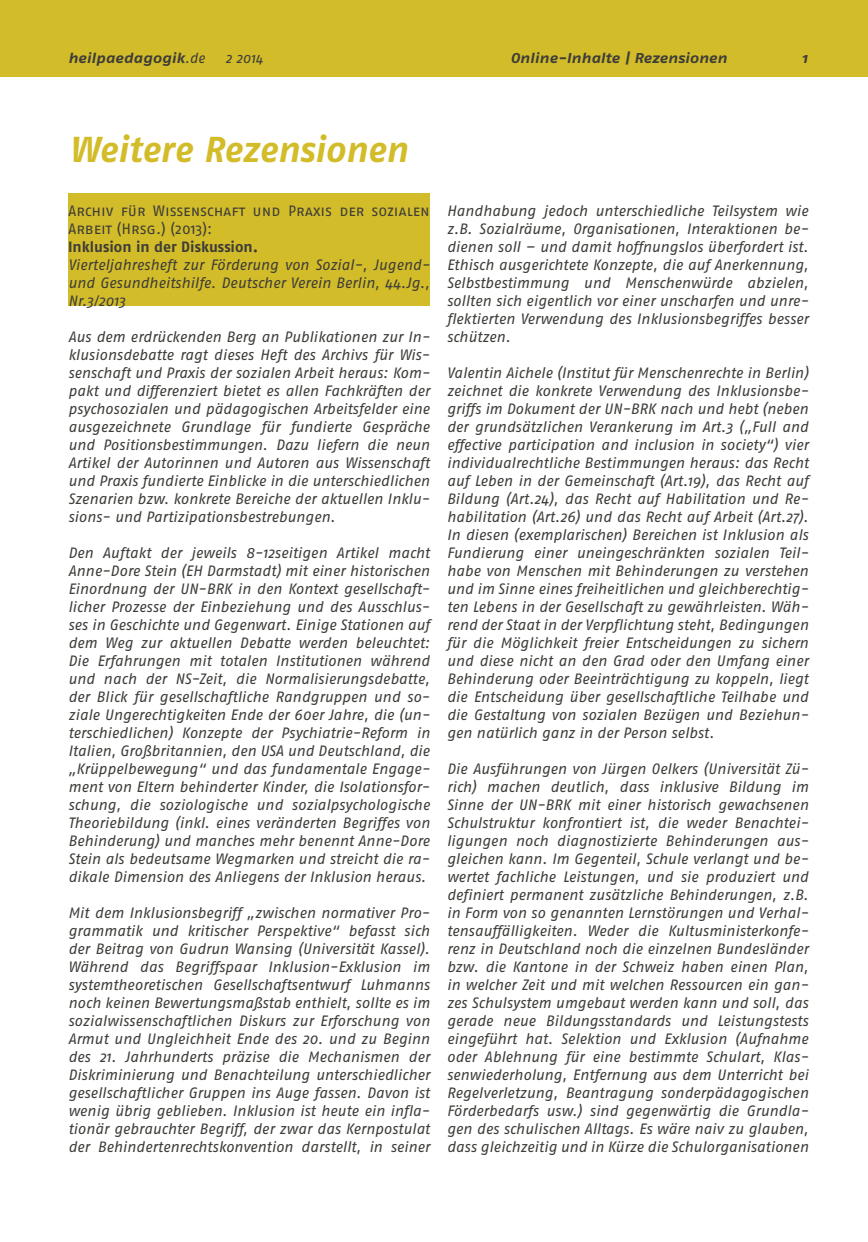
<style>
.page{position:relative;width:868px;height:1242px;background:#fff}
.page>*{position:absolute;margin:0;border:0;box-sizing:border-box;transform-origin:0 0}
.t1{font:italic 700 36px "Fago No";letter-spacing:-.005em;color:#d3bc29}
.t2{font:italic 15px/18px "Fago No";letter-spacing:-.005em;color:#3e3d39;text-align:justify}
.t3{font:15px/18px "Fago No Regular Caps";letter-spacing:-.01em;color:#3e3d39}
.t4{font:700 15px "Fago No";color:#3e3d39}
.t5{font:italic 700 14.25px "Fago Ex";color:#3e3d39}
.t6{font:italic 14.25px "Fago No";color:#3e3d39}
.s1{font-family:"Fago No";font-weight:400}
</style>
<div class="page">
<div style="left:0;top:0;width:867px;height:77px;background:#d3bc29"></div>
<div style="left:68px;top:194px;width:361px;height:112px;background:#d3bc29"></div>
<p class="t5" style="left:68px;top:49px;width:138px">heilpaedagogik<span class="s1">.de</span></p>
<p class="t6" style="left:225px;top:50px;width:39px">2 2014</p>
<p class="t5" style="left:510px;top:49px;width:218px">Online-Inhalte | Rezensionen</p>
<p class="t5" style="left:801px;top:49px;width:7px">1</p>
<h1 class="t1" style="left:69px;top:128px;width:339px">Weitere Rezensionen</h1>
<p class="t3" style="left:68px;top:202px;width:363px">Archiv für Wissenschaft und Praxis der sozialen<br>Arbeit (Hrsg.) (2013):</p>
<p class="t4" style="left:68px;top:238px;width:192px">Inklusion in der Diskussion.</p>
<p class="t2" style="left:68px;top:256px;width:363px">Vierteljahresheft zur Förderung von Sozial-, Jugend&shy;und Gesundheitshilfe. Deutscher Verein Berlin, 44.Jg., Nr.3/2013</p>
<p class="t2" style="left:68px;top:328px;width:363px">Aus dem erdrückenden Berg an Publikationen zur In&shy;klusionsdebatte ragt dieses Heft des Archivs für Wis&shy;senschaft und Praxis der sozialen Arbeit heraus: Kom&shy;pakt und differenziert bietet es allen Fachkräften der psychosozialen und pädagogischen Arbeitsfelder eine ausgezeichnete Grundlage für fundierte Gespräche und Positionsbestimmungen. Dazu liefern die neun Artikel der Autorinnen und Autoren aus Wissenschaft und Praxis fundierte Einblicke in die unterschiedlichen Szenarien bzw. konkrete Bereiche der aktuellen Inklu&shy;sions- und Partizipationsbestrebungen.</p>
<p class="t2" style="left:68px;top:544px;width:363px">Den Auftakt der jeweils 8-12seitigen Artikel macht Anne-Dore Stein (EH Darmstadt) mit einer historischen Einordnung der UN-BRK in den Kontext gesellschaft&shy;licher Prozesse der Einbeziehung und des Ausschlus&shy;ses in Geschichte und Gegenwart. Einige Stationen auf dem Weg zur aktuellen Debatte werden beleuchtet:<br>Die Erfahrungen mit totalen Institutionen während und nach der NS-Zeit, die Normalisierungsdebatte, der Blick für gesellschaftliche Randgruppen und so&shy;ziale Ungerechtigkeiten Ende der 60er Jahre, die (un&shy;terschiedlichen) Konzepte der Psychiatrie-Reform in Italien, Großbritannien, den USA und Deutschland, die „Krüppelbewegung“ und das fundamentale Engage&shy;ment von Eltern behinderter Kinder, die Isolationsfor&shy;schung, die soziologische und sozialpsychologische Theoriebildung (inkl. eines veränderten Begriffes von Behinderung) und manches mehr benennt Anne-Dore Stein als bedeutsame Wegmarken und streicht die ra&shy;dikale Dimension des Anliegens der Inklusion heraus.</p>
<p class="t2" style="left:68px;top:904px;width:363px">Mit dem Inklusionsbegriff „zwischen normativer Pro&shy;grammatik und kritischer Perspektive“ befasst sich der Beitrag von Gudrun Wansing (Universität Kassel).<br>Während das Begriffspaar Inklusion-Exklusion im systemtheoretischen Gesellschaftsentwurf Luhmanns noch keinen Bewertungsmaßstab enthielt, sollte es im sozialwissenschaftlichen Diskurs zur Erforschung von Armut und Ungleichheit Ende des 20. und zu Beginn des 21. Jahrhunderts präzise die Mechanismen der Diskriminierung und Benachteilung unterschiedlicher gesellschaftlicher Gruppen ins Auge fassen. Davon ist wenig übrig geblieben. Inklusion ist heute ein infla&shy;tionär gebrauchter Begriff, der zwar das Kernpostulat der Behindertenrechtskonvention darstellt, in seiner</p>
<p class="t2" style="left:446px;top:202px;width:363px">Handhabung jedoch unterschiedliche Teilsystem wie z.B. Sozialräume, Organisationen, Interaktionen be&shy;dienen soll – und damit hoffnungslos überfordert ist.<br>Ethisch ausgerichtete Konzepte, die auf Anerkennung, Selbstbestimmung und Menschenwürde abzielen, sollten sich eigentlich vor einer unscharfen und unre&shy;flektierten Verwendung des Inklusionsbegriffes besser schützen.</p>
<p class="t2" style="left:446px;top:364px;width:363px">Valentin Aichele (Institut für Menschenrechte in Berlin) zeichnet die konkrete Verwendung des Inklusionsbe&shy;griffs im Dokument der UN-BRK nach und hebt (neben der grundsätzlichen Verankerung im Art.3 („Full and effective participation and inclusion in society“) vier individualrechtliche Bestimmungen heraus: das Recht auf Leben in der Gemeinschaft (Art.19), das Recht auf Bildung (Art.24), das Recht auf Habilitation und Re&shy;habilitation (Art.26) und das Recht auf Arbeit (Art.27).<br>In diesen (exemplarischen) Bereichen ist Inklusion als Fundierung einer uneingeschränkten sozialen Teil&shy;habe von Menschen mit Behinderungen zu verstehen und im Sinne eines freiheitlichen und gleichberechtig&shy;ten Lebens in der Gesellschaft zu gewährleisten. Wäh&shy;rend der Staat in der Verpflichtung steht, Bedingungen für die Möglichkeit freier Entscheidungen zu sichern und diese nicht an den Grad oder den Umfang einer Behinderung oder Beeinträchtigung zu koppeln, liegt die Entscheidung über gesellschaftliche Teilhabe und die Gestaltung von sozialen Bezügen und Beziehun&shy;gen natürlich ganz in der Person selbst.</p>
<p class="t2" style="left:446px;top:760px;width:363px">Die Ausführungen von Jürgen Oelkers (Universität Zü&shy;rich) machen deutlich, dass inklusive Bildung im Sinne der UN-BRK mit einer historisch gewachsenen Schulstruktur konfrontiert ist, die weder Benachtei&shy;ligungen noch diagnostizierte Behinderungen aus&shy;gleichen kann. Im Gegenteil, Schule verlangt und be&shy;wertet fachliche Leistungen, und sie produziert und definiert permanent zusätzliche Behinderungen, z.B. in Form von so genannten Lernstörungen und Verhal&shy;tensauffälligkeiten. Weder die Kultusministerkonfe&shy;renz in Deutschland noch die einzelnen Bundesländer bzw. die Kantone in der Schweiz haben einen Plan, in welcher Zeit und mit welchen Ressourcen ein gan&shy;zes Schulsystem umgebaut werden kann und soll, das gerade neue Bildungsstandards und Leistungstests eingeführt hat. Selektion und Exklusion (Aufnahme oder Ablehnung für eine bestimmte Schulart, Klas&shy;senwiederholung, Entfernung aus dem Unterricht bei Regelverletzung, Beantragung sonderpädagogischen Förderbedarfs usw.) sind gegenwärtig die Grundla&shy;gen des schulischen Alltags. Es wäre naiv zu glauben, dass gleichzeitig und in Kürze die Schulorganisationen</p>
</div>
